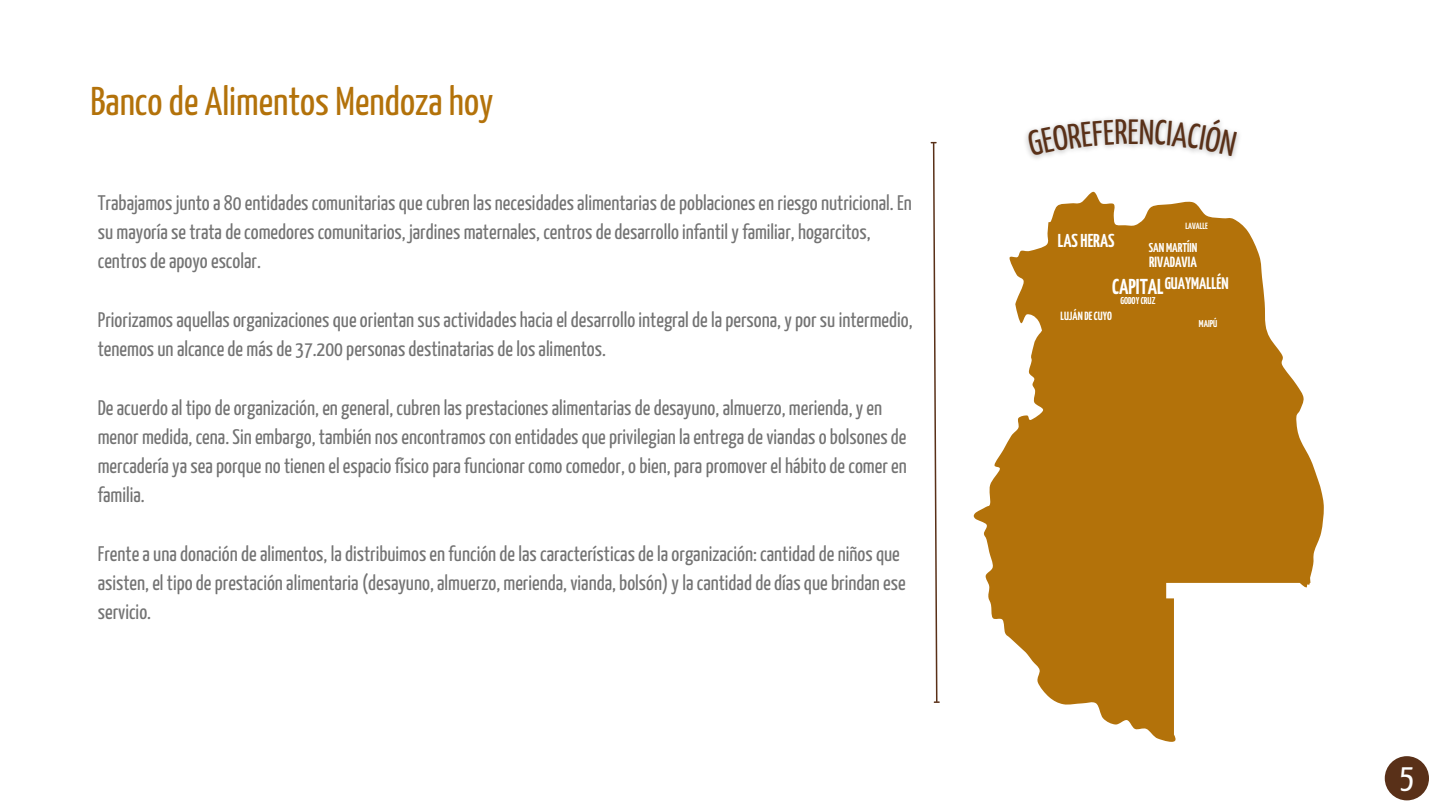
<style>
.page{position:relative;width:1440px;height:810px;background:#fff}
.page>*{position:absolute;margin:0;border:0;box-sizing:border-box;transform-origin:0 0}
.t1{font:40px "Yanone Kaffeesatz";color:#b3720a}
.t2{font:35px "Yanone Kaffeesatz";color:#593018}
.t3{font:34px "Yanone Kaffeesatz";color:#fff}
.t4{font:700 21.5px "Yanone Kaffeesatz";color:#fff}
.t5{font:21px/29.2px "Yanone Kaffeesatz";color:#737373}
.t6{font:700 18.6px "Yanone Kaffeesatz";color:#fff}
.t7{font:700 16.7px "Yanone Kaffeesatz";color:#fff}
.t8{font:700 14.7px "Yanone Kaffeesatz";color:#fff}
.t9{font:700 12.8px "Yanone Kaffeesatz";color:#fff}
.t10{font:700 11.9px "Yanone Kaffeesatz";color:#fff}
.t11{font:700 9.9px "Yanone Kaffeesatz";color:#fff}
.t12{font:700 9px "Yanone Kaffeesatz";color:#fff}
</style>
<div class="page">
<svg style="left:931px;top:142px;width:9px;height:561px"></svg>
<svg style="left:973px;top:192px;width:351px;height:550px;fill:#b3720a"></svg>
<div style="left:1385px;top:756px;width:44px;height:44px;background:#593018;border-radius:50%"></div>
<svg style="left:1027px;top:119px;width:100px;height:37px"></svg>
<svg style="left:1140px;top:118px;width:97px;height:38px"></svg>
<h1 class="t1" style="left:90px;top:86px;width:405px">Banco de Alimentos Mendoza hoy</h1>
<p class="t5" style="left:98px;top:190px;width:815px">Trabajamosjunto a 80 entidades comunitarias que cubren las necesidades alimentarias de poblaciones en riesgo nutricional. En su mayoría se trata de comedores comunitarios, jardines maternales, centros de desarrollo infantil y familiar, hogarcitos, centros de apoyo escolar.</p>
<p class="t5" style="left:98px;top:307px;width:816px">Priorizamos aquellas organizaciones que orientan sus actividades hacia el desarrollo integral de la persona, y por su intermedio, tenemos un alcance de más de 37.200 personas destinatarias de los alimentos.</p>
<p class="t5" style="left:98px;top:394px;width:811px">De acuerdo al tipo de organización, en general, cubren las prestaciones alimentarias de desayuno, almuerzo, merienda, y en menor medida, cena. Sin embargo, también nos encontramos con entidades que privilegian la entrega de viandas o bolsones de mercadería ya sea porque no tienen el espacio físico para funcionar como comedor, o bien, para promover el hábito de comer en familia.</p>
<p class="t5" style="left:98px;top:541px;width:809px">Frente a una donación de alimentos, la distribuimos en función de las características de la organización: cantidad de niños que asisten, el tipo de prestación alimentaria (desayuno, almuerzo, merienda, vianda, bolsón) y la cantidad de días que brindan ese servicio.</p>
<h2 class="t2" style="left:1128px;top:118px;width:13px">E</h2>
<p class="t6" style="left:1058px;top:233px;width:58px">LASHERAS</p>
<p class="t12" style="left:1186px;top:223px;width:24px">LAVALLE</p>
<p class="t9" style="left:1149px;top:243px;width:50px">SAN MARTÍIN</p>
<p class="t8" style="left:1149px;top:257px;width:49px">RIVADAVIA</p>
<p class="t7" style="left:1165px;top:277px;width:65px">GUAYMALLÉN</p>
<p class="t11" style="left:1199px;top:319px;width:20px">MAIPÚ</p>
<p class="t4" style="left:1112px;top:278px;width:53px">CAPITAL</p>
<p class="t11" style="left:1120px;top:297px;width:37px">GODOYCRUZ</p>
<p class="t10" style="left:1061px;top:311px;width:53px">LUJÁN DECUYO</p>
<h3 class="t3" style="left:1400px;top:763px;width:16px">5</h3>
</div>
